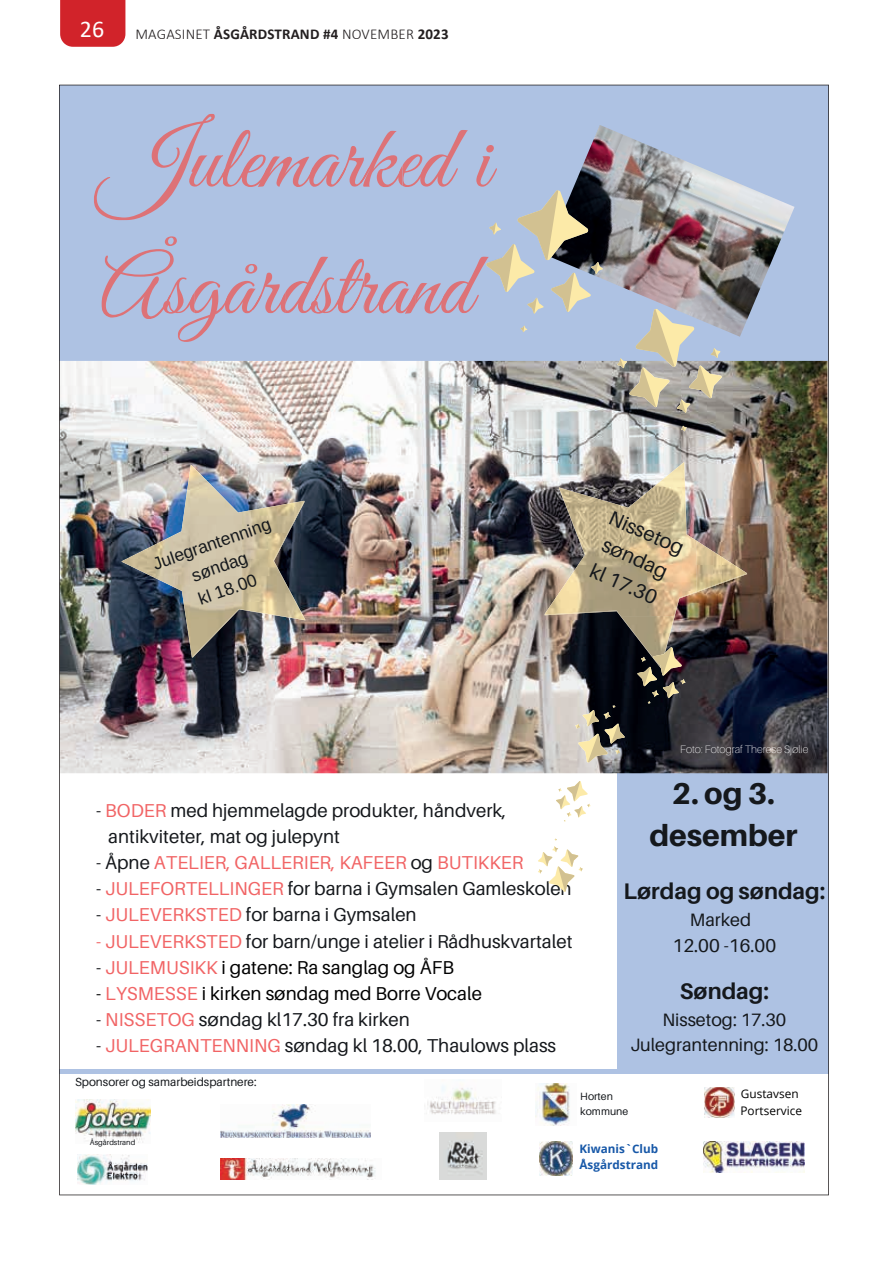
<style>
.page{position:relative;width:893px;height:1263px;background:#fff}
.page>*{position:absolute;margin:0;border:0;box-sizing:border-box;transform-origin:0 0}
.t1{font:90.75px/126.6px "Great Vibes";color:#dd7277}
.t2{font:800 30px/41.8px "Aileron";color:#15181c;text-align:center}
.t3{font:24px "Calibri";color:#fff}
.t4{font:700 22.5px "Aileron";color:#15181c}
.t5{font:20.25px "Aileron";color:#15181c}
.t6{font:18.6px/26.1px "Aileron";color:#15181c}
.t7{font:18.6px "Aileron";color:#000001}
.t8{font:18.6px "Aileron";color:#f16465}
.t9{font:18px/25px "Aileron";color:#15181c;text-align:center}
.t10{font:17.4px/24.2px "Arimo";color:#15181c;text-align:center}
.t11{font:700 15px "Calibri";letter-spacing:.01em;color:#231f20}
.t12{font:11.85px/16.2px "Open Sans";color:#000001}
.t13{font:11.7px "Aileron";color:#15181c}
.t14{font:700 11.7px/16.2px "Open Sans";color:#1758a8}
.t15{font:100 10.8px "Aileron";color:#fff}
.t16{font:10.5px/14.2px "Aileron";color:#15181c}
.t17{font:7.5px "Aileron";color:#15181c}
.s1{font-weight:300}
.s2{color:#f16465}
.s3{color:#15181c}
.s4{color:#101418}
</style>
<div class="page">
<div style="left:60px;top:0;width:65px;height:47px;background:#d1232a"></div>
<img style="left:59px;top:85px;width:770px;height:1110px">
<p class="t3" style="left:80px;top:13px;width:26px">26</p>
<p class="t11" style="left:135px;top:23px;width:315px"><span class="s1">MAGASINET</span> ÅSGÅRDSTRAND #4 <span class="s1">NOVEMBER</span> 2023</p>
<h1 class="t1" style="left:100px;top:103px;width:392px">Julemarked i<br>Åsgårdstrand</h1>
<p class="t10" style="left:149px;top:552px;width:125px;rotate:-19deg">Julegrantenning søndag<br>kl 18.00</p>
<p class="t5" style="left:614px;top:506px;width:81px;rotate:24deg">Nissetog</p>
<p class="t5" style="left:595px;top:559px;width:73px;rotate:24deg">kl 17.30</p>
<p class="t5" style="left:608px;top:534px;width:71px;rotate:24deg">søndag</p>
<p class="t6" style="left:108px;top:798px;width:400px;text-indent:-12px">- <span class="s2">BODER</span> med hjemmelagde produkter, håndverk, antikviteter, mat og julepynt</p>
<p class="t8" style="left:96px;top:852px;width:429px"><span class="s3">- Åpne</span> ATELIER, GALLERIER, KAFEER <span class="s3">og</span> BUTIKKER</p>
<p class="t6" style="left:96px;top:876px;width:477px">- <span class="s2">JULEFORTELLINGER</span> for barna i Gymsalen Gamleskole<span class="s4">n</span></p>
<p class="t6" style="left:96px;top:902px;width:322px">- <span class="s2">JULEVERKSTED</span> for barna i Gymsalen</p>
<p class="t6" style="left:96px;top:928px;width:478px"><span class="s2">- JULEVERKSTED</span> for barn/unge i atelier i Rådhuskvartalet</p>
<p class="t7" style="left:96px;top:957px;width:359px"><span class="s3">-</span> <span class="s2">JULEMUSIKK</span> i gatene: Ra sanglag og ÅFB</p>
<p class="t7" style="left:96px;top:983px;width:387px">- <span class="s2">LYSMESSE</span> i kirken søndag med Borre Vocale</p>
<p class="t6" style="left:96px;top:1006px;width:315px">- <span class="s2">NISSETOG</span> søndag kl17.30 fra kirken</p>
<p class="t6" style="left:96px;top:1033px;width:462px">- <span class="s2">JULEGRANTENNING</span> søndag kl 18.00, Thaulows plass</p>
<p class="t13" style="left:75px;top:1075px;width:183px">Sponsorer og samarbeidspartnere:</p>
<p class="t15" style="left:680px;top:743px;width:130px">Foto: Fotograf Therese Sjølie</p>
<h2 class="t2" style="left:649px;top:773px;width:149px">2. og 3. desember</h2>
<p class="t4" style="left:623px;top:879px;width:203px">Lørdag og søndag:</p>
<p class="t9" style="left:690px;top:907px;width:63px">Marked</p>
<p class="t6" style="left:673px;top:933px;width:105px">12.00 -16.00</p>
<p class="t4" style="left:680px;top:979px;width:91px">Søndag:</p>
<p class="t9" style="left:630px;top:1007px;width:189px">Nissetog: 17.30<br>Julegrantenning: 18.00</p>
<p class="t16" style="left:580px;top:1089px;width:50px">Horten kommune</p>
<p class="t12" style="left:740px;top:1086px;width:63px">Gustavsen<br>Portservice</p>
<p class="t17" style="left:90px;top:1138px;width:47px">Åsgårdstrand</p>
<p class="t14" style="left:579px;top:1140px;width:80px">Kiwanis`Club<br>Åsgårdstrand</p>
</div>
